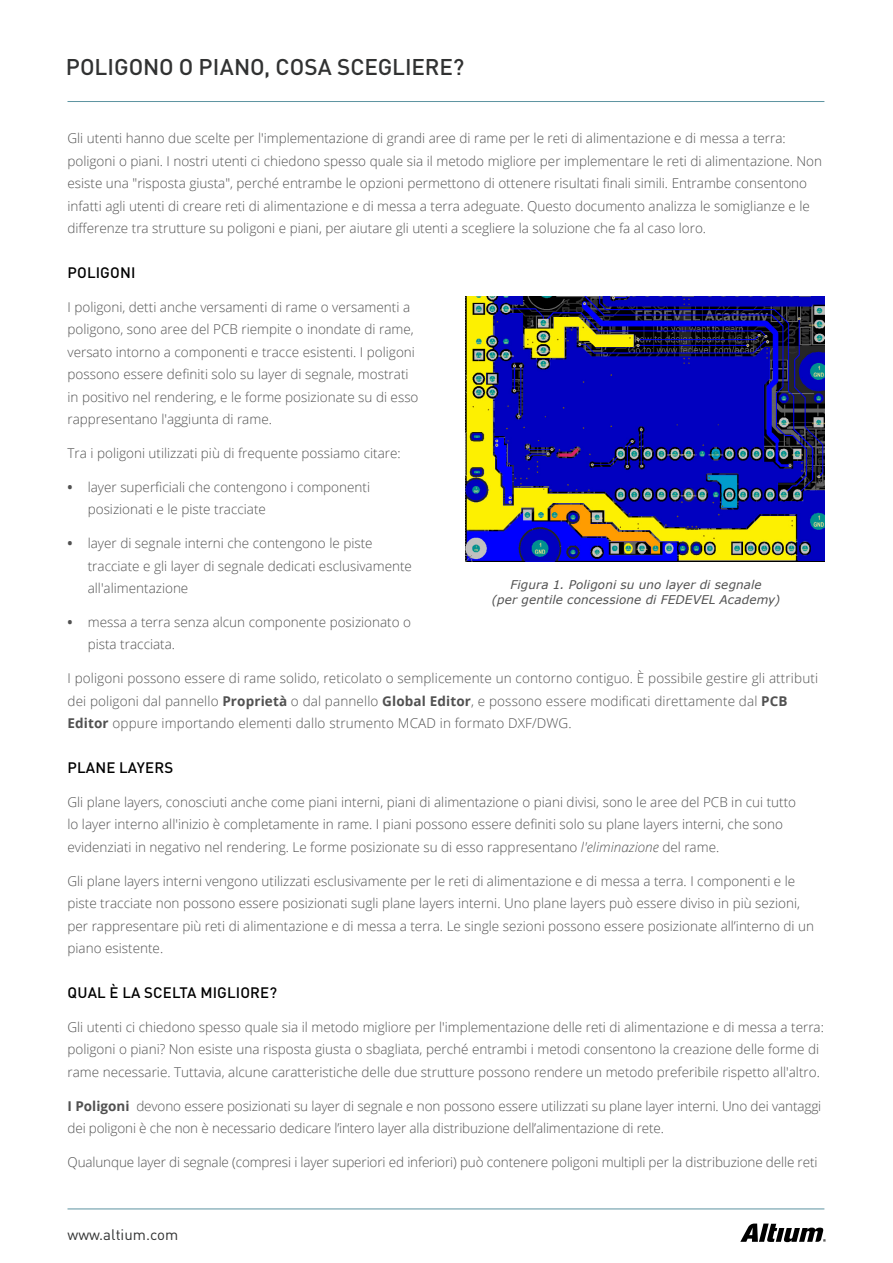
<style>
.page{position:relative;width:893px;height:1263px;background:#fff}
.page>*{position:absolute;margin:0;border:0;box-sizing:border-box;transform-origin:0 0}
.t1{font:500 22.5px "DIN Pro";color:#313232}
.t2{font:500 15px "DIN Pro";letter-spacing:.01em;color:#000}
.t3{font:15px "DIN Pro";color:#313232}
.t4{font:300 13.5px/22.5px "Open Sans";color:#515151}
.t5{font:italic 12px/15px "Verdana";letter-spacing:.01em;color:#515151;text-align:center}
.s1{font-weight:700}
.s2{font-style:italic}
</style>
<div class="page">
<hr style="left:68px;top:1208px;width:756px;height:1px;background:#5c93a1">
<hr style="left:68px;top:101px;width:756px;height:1px;background:#5c93a1">
<svg style="left:740px;top:1223px;width:86px;height:19px"></svg>
<img style="left:466px;top:297px;width:359px;height:264px">
<h1 class="t1" style="left:66px;top:49px;width:400px">POLIGONO O PIANO, COSA SCEGLIERE?</h1>
<p class="t4" style="left:68px;top:127px;width:756px">Gli utenti hanno due scelte per l'implementazione di grandi aree di rame per le reti di alimentazione e di messa a terra: poligoni o piani. I nostri utenti ci chiedono spesso quale sia il metodo migliore per implementare le reti di alimentazione. Non esiste una "risposta giusta", perché entrambe le opzioni permettono di ottenere risultati finali simili. Entrambe consentono infatti agli utenti di creare reti di alimentazione e di messa a terra adeguate. Questo documento analizza le somiglianze e le differenze tra strutture su poligoni e piani, per aiutare gli utenti a scegliere la soluzione che fa al caso loro.</p>
<p class="t2" style="left:68px;top:260px;width:69px">POLIGONI</p>
<p class="t4" style="left:68px;top:295px;width:352px">I poligoni, detti anche versamenti di rame o versamenti a poligono, sono aree del PCB riempite o inondate di rame, versato intorno a componenti e tracce esistenti. I poligoni possono essere definiti solo su layer di segnale, mostrati in positivo nel rendering, e le forme posizionate su di esso rappresentano l'aggiunta di rame.</p>
<p class="t4" style="left:68px;top:442px;width:335px">Tra i poligoni utilizzati più di frequente possiamo citare:</p>
<p class="t4" style="left:88px;top:475px;width:284px;text-indent:-20px"><span class="s1">•</span> layer superficiali che contengono i componenti posizionati e le piste tracciate</p>
<p class="t4" style="left:88px;top:532px;width:326px;text-indent:-20px"><span class="s1">•</span> layer di segnale interni che contengono le piste tracciate e gli layer di segnale dedicati esclusivamente all'alimentazione</p>
<p class="t4" style="left:88px;top:610px;width:325px;text-indent:-20px"><span class="s1">•</span> messa a terra senza alcun componente posizionato o pista tracciata.</p>
<p class="t4" style="left:68px;top:667px;width:752px">I poligoni possono essere di rame solido, reticolato o semplicemente un contorno contiguo. È possibile gestire gli attributi dei poligoni dal pannello <span class="s1">Proprietà</span> o dal pannello <span class="s1">Global Editor</span>, e possono essere modificati direttamente dal <span class="s1">PCB<br>Editor</span> oppure importando elementi dallo strumento MCAD in formato DXF/DWG.</p>
<p class="t2" style="left:68px;top:755px;width:107px">PLANE LAYERS</p>
<p class="t4" style="left:68px;top:790px;width:730px">Gli plane layers, conosciuti anche come piani interni, piani di alimentazione o piani divisi, sono le aree del PCB in cui tutto lo layer interno all'inizio è completamente in rame. I piani possono essere definiti solo su plane layers interni, che sono evidenziati in negativo nel rendering. Le forme posizionate su di esso rappresentano <span class="s2">l'eliminazione</span> del rame.</p>
<p class="t4" style="left:68px;top:869px;width:748px">Gli plane layers interni vengono utilizzati esclusivamente per le reti di alimentazione e di messa a terra. I componenti e le piste tracciate non possono essere posizionati sugli plane layers interni. Uno plane layers può essere diviso in più sezioni, per rappresentare più reti di alimentazione e di messa a terra. Le single sezioni possono essere posizionate all’interno di un piano esistente.</p>
<p class="t2" style="left:68px;top:980px;width:211px">QUAL È LA SCELTA MIGLIORE?</p>
<p class="t4" style="left:68px;top:1015px;width:758px">Gli utenti ci chiedono spesso quale sia il metodo migliore per l'implementazione delle reti di alimentazione e di messa a terra: poligoni o piani? Non esiste una risposta giusta o sbagliata, perché entrambi i metodi consentono la creazione delle forme di rame necessarie. Tuttavia, alcune caratteristiche delle due strutture possono rendere un metodo preferibile rispetto all'altro.</p>
<p class="t4" style="left:68px;top:1094px;width:755px"><span class="s1">I Poligoni</span> devono essere posizionati su layer di segnale e non possono essere utilizzati su plane layer interni. Uno dei vantaggi dei poligoni è che non è necessario dedicare l’intero layer alla distribuzione dell’alimentazione di rete.</p>
<p class="t4" style="left:68px;top:1150px;width:751px">Qualunque layer di segnale (compresi i layer superiori ed inferiori) può contenere poligoni multipli per la distribuzione delle reti</p>
<p class="t5" style="left:492px;top:577px;width:290px">Figura 1. Poligoni su uno layer di segnale<br>(per gentile concessione di FEDEVEL Academy)</p>
<p class="t3" style="left:68px;top:1224px;width:112px">www.altium.com</p>
</div>
